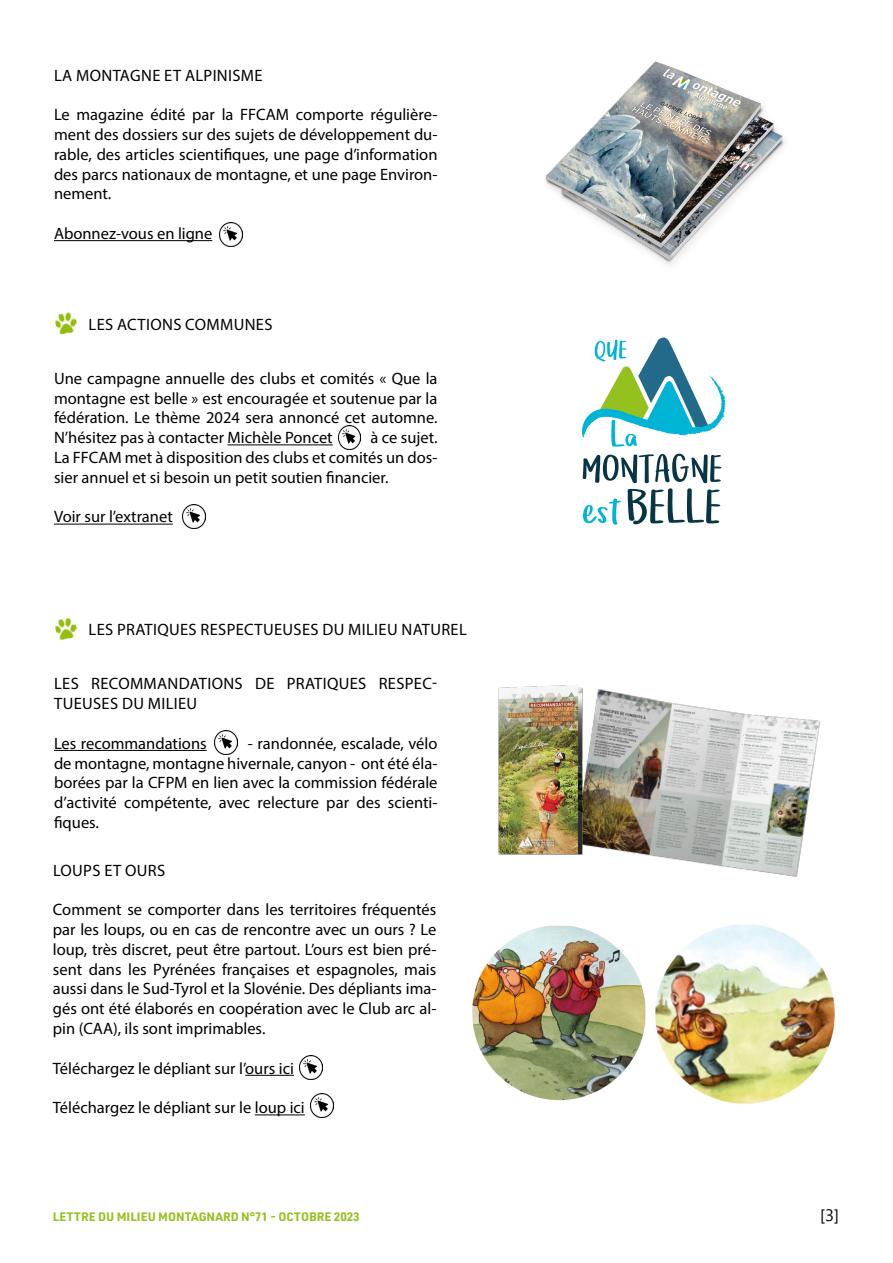
<style>
.page{position:relative;width:893px;height:1263px;background:#fff}
.page>*{position:absolute;margin:0;border:0;box-sizing:border-box;transform-origin:0 0}
.t1{font:16.5px/19.8px "Myriad Pro";color:#000;text-align:justify}
.t2{font:16.5px/19.8px "Myriad Pro";letter-spacing:.02em;color:#000}
.t3{font:16.5px "Myriad Pro";letter-spacing:.02em;color:#020203}
.t4{font:700 12px "URWDIN";color:#95c11f}
</style>
<div class="page">
<hr style="left:54px;top:240px;width:158px;height:1px;background:#000">
<img style="left:545px;top:61px;width:240px;height:204px">
<img style="left:220px;top:222px;width:23px;height:24px">
<img style="left:55px;top:312px;width:22px;height:23px">
<hr style="left:227px;top:444px;width:106px;height:1px;background:#000">
<hr style="left:54px;top:524px;width:119px;height:1px;background:#000">
<img style="left:338px;top:425px;width:23px;height:24px">
<img style="left:183px;top:505px;width:23px;height:24px">
<svg style="left:582px;top:337px;width:144px;height:110px"></svg>
<svg style="left:583px;top:454px;width:138px;height:71px"></svg>
<img style="left:55px;top:618px;width:22px;height:22px">
<hr style="left:54px;top:750px;width:153px;height:1px;background:#000">
<img style="left:214px;top:730px;width:23px;height:24px">
<hr style="left:245px;top:1075px;width:49px;height:1px;background:#000">
<hr style="left:255px;top:1114px;width:50px;height:1px;background:#000">
<img style="left:299px;top:1056px;width:23px;height:24px">
<img style="left:311px;top:1093px;width:23px;height:24px">
<img style="left:472px;top:925px;width:174px;height:176px">
<img style="left:655px;top:924px;width:180px;height:180px">
<img style="left:589px;top:689px;width:232px;height:188px">
<img style="left:498px;top:685px;width:91px;height:170px">
<p class="t2" style="left:54px;top:65px;width:210px">LA MONTAGNE ET ALPINISME</p>
<p class="t1" style="left:54px;top:104px;width:385px">Le magazine édité par la FFCAM comporte régulière&shy;ment des dossiers sur des sujets de développement du&shy;rable, des articles scientifiques, une page d’information des parcs nationaux de montagne, et une page Environ&shy;nement.</p>
<p class="t1" style="left:54px;top:223px;width:160px">Abonnez-vous en ligne</p>
<p class="t3" style="left:89px;top:314px;width:185px">LES ACTIONS COMMUNES</p>
<p class="t1" style="left:54px;top:368px;width:385px">Une campagne annuelle des clubs et comités « Que la montagne est belle » est encouragée et soutenue par la fédération. Le thème 2024 sera annoncé cet automne.<br>N’hésitez pas à contacter Michèle Poncet</p>
<p class="t1" style="left:54px;top:427px;width:385px;text-indent:317px">à ce sujet.<br>La FFCAM met à disposition des clubs et comités un dos&shy;sier annuel et si besoin un petit soutien financier.</p>
<p class="t1" style="left:54px;top:507px;width:120px">Voir sur l’extranet</p>
<p class="t3" style="left:89px;top:619px;width:380px">LES PRATIQUES RESPECTUEUSES DU MILIEU NATUREL</p>
<p class="t2" style="left:54px;top:674px;width:385px">LES RECOMMANDATIONS DE PRATIQUES RESPEC-<br>TUEUSES DU MILIEU</p>
<p class="t1" style="left:54px;top:733px;width:154px">Les recommandations</p>
<p class="t1" style="left:54px;top:733px;width:385px;text-indent:194px">- randonnée, escalade, vélo de montagne, montagne hivernale, canyon - ont été éla&shy;borées par la CFPM en lien avec la commission fédérale d’activité compétente, avec relecture par des scienti&shy;fiques.</p>
<p class="t2" style="left:53px;top:860px;width:114px">LOUPS ET OURS</p>
<p class="t1" style="left:53px;top:899px;width:385px">Comment se comporter dans les territoires fréquentés par les loups, ou en cas de rencontre avec un ours ? Le loup, très discret, peut être partout. L’ours est bien pré&shy;sent dans les Pyrénées françaises et espagnoles, mais aussi dans le Sud-Tyrol et la Slovénie. Des dépliants ima&shy;gés ont été élaborés en coopération avec le Club arc al&shy;pin (CAA), ils sont imprimables.</p>
<p class="t1" style="left:53px;top:1058px;width:242px">Téléchargez le dépliant sur l’ours ici</p>
<p class="t1" style="left:53px;top:1097px;width:253px">Téléchargez le dépliant sur le loup ici</p>
<p class="t4" style="left:53px;top:1208px;width:308px">LETTRE DU MILIEU MONTAGNARD N°71 - OCTOBRE 2023</p>
</div>
